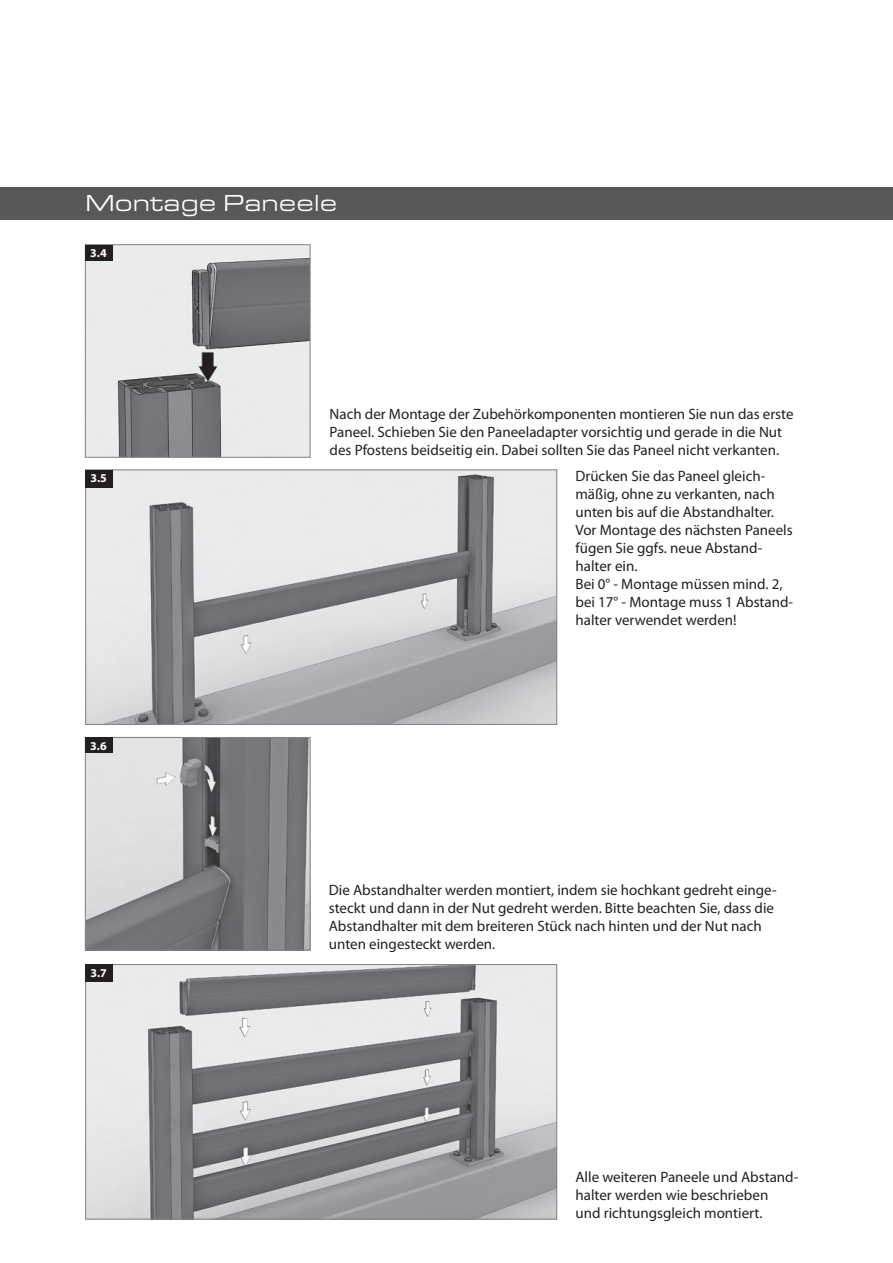
<style>
.page{position:relative;width:893px;height:1263px;background:#fff}
.page>*{position:absolute;margin:0;border:0;box-sizing:border-box;transform-origin:0 0}
.t1{font:24px "Eurostile Extended Roman DTC";color:#fff}
.t2{font:15px/18px "Myriad Pro";color:#231f20}
.t3{font:700 12px "Myriad Pro";color:#fff}
</style>
<div class="page">
<div style="left:0;top:187px;width:893px;height:32px;background:#57585a"></div>
<img style="left:87px;top:246px;width:221px;height:210px">
<div style="left:85px;top:244px;width:225px;height:214px;border:1px solid #808285"></div>
<div style="left:85px;top:245px;width:28px;height:16px;background:#231f20"></div>
<img style="left:87px;top:739px;width:221px;height:209px">
<div style="left:85px;top:737px;width:225px;height:213px;border:1px solid #808285"></div>
<div style="left:85px;top:737px;width:28px;height:16px;background:#231f20"></div>
<img style="left:87px;top:472px;width:468px;height:251px">
<div style="left:85px;top:470px;width:472px;height:255px;border:1px solid #808285"></div>
<img style="left:87px;top:966px;width:468px;height:251px">
<div style="left:85px;top:964px;width:472px;height:255px;border:1px solid #808285"></div>
<div style="left:86px;top:964px;width:27px;height:18px;background:#231f20"></div>
<img style="left:198px;top:343px;width:20px;height:45px">
<div style="left:86px;top:470px;width:27px;height:17px;background:#231f20"></div>
<h1 class="t1" style="left:85px;top:191px;width:254px">Montage Paneele</h1>
<p class="t3" style="left:90px;top:245px;width:18px">3.4</p>
<p class="t2" style="left:330px;top:404px;width:465px">Nach der Montage der Zubehörkomponenten montieren Sie nun das erste<br>Paneel. Schieben Sie den Paneeladapter vorsichtig und gerade in die Nut des Pfostens beidseitig ein. Dabei sollten Sie das Paneel nicht verkanten.</p>
<p class="t3" style="left:91px;top:470px;width:18px">3.5</p>
<p class="t2" style="left:575px;top:467px;width:219px">Drücken Sie das Paneel gleich&shy;mäßig, ohne zu verkanten, nach unten bis auf die Abstandhalter.<br>Vor Montage des nächsten Paneels fügen Sie ggfs. neue Abstand&shy;halter ein.<br>Bei 0° - Montage müssen mind. 2, bei 17° - Montage muss 1 Abstand&shy;halter verwendet werden!</p>
<p class="t3" style="left:90px;top:738px;width:18px">3.6</p>
<p class="t3" style="left:91px;top:965px;width:18px">3.7</p>
<p class="t2" style="left:329px;top:881px;width:449px">Die Abstandhalter werden montiert, indem sie hochkant gedreht einge&shy;steckt und dann in der Nut gedreht werden. Bitte beachten Sie, dass die Abstandhalter mit dem breiteren Stück nach hinten und der Nut nach unten eingesteckt werden.</p>
<p class="t2" style="left:575px;top:1168px;width:224px">Alle weiteren Paneele und Abstand&shy;halter werden wie beschrieben<br>und richtungsgleich montiert.</p>
</div>
